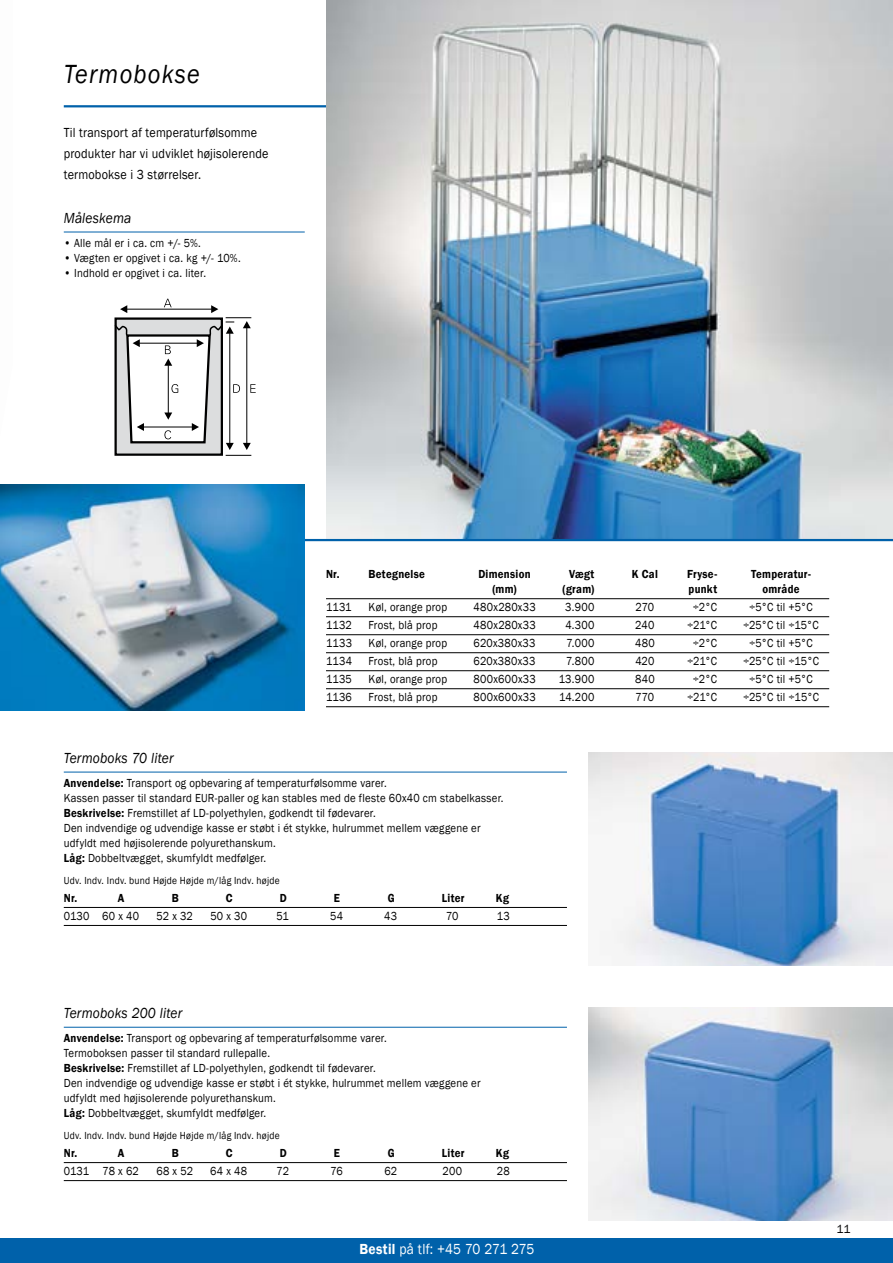
<style>
.page{position:relative;width:893px;height:1263px;background:#fff}
.page>*{position:absolute;margin:0;border:0;box-sizing:border-box;transform-origin:0 0}
.t1{font:italic 27px "Franklin Gothic";letter-spacing:.05em;color:#000;scale:.9 1}
.t2{font:italic 15px "Franklin Gothic";letter-spacing:.01em;color:#000;scale:.9 1}
.t3{font:15px "Franklin Gothic";letter-spacing:-.015em;color:#fff;scale:.9 1}
.t4{font:13.5px/21px "Franklin Gothic";letter-spacing:.015em;color:#000;scale:.9 1}
.t5{font:12px/15px "Franklin Gothic";letter-spacing:.02em;color:#000;scale:.9 1}
.t6{font:600 12px "Franklin Gothic";letter-spacing:.025em;color:#000;scale:.9 1}
.t7{font:12px "Franklin Gothic";letter-spacing:.02em;color:#000}
.t8{font:10.5px "Franklin Gothic";letter-spacing:.025em;color:#000;scale:.9 1}
.s1{font-weight:600}
</style>
<div class="page">
<div style="left:0;top:1238px;width:893px;height:25px;background:#0061aa"></div>
<img style="left:326px;top:0;width:567px;height:539px">
<hr style="left:64px;top:105px;width:262px;height:2px;background:#0061aa">
<hr style="left:64px;top:232px;width:241px;height:1px;background:#0061aa">
<hr style="left:64px;top:539px;width:829px;height:2px;background:#0061aa">
<hr style="left:326px;top:598px;width:503px;height:1px;background:#000">
<hr style="left:326px;top:616px;width:503px;height:1px;background:#000">
<hr style="left:326px;top:634px;width:503px;height:1px;background:#000">
<hr style="left:326px;top:652px;width:503px;height:1px;background:#000">
<hr style="left:326px;top:670px;width:503px;height:1px;background:#000">
<hr style="left:326px;top:688px;width:503px;height:1px;background:#000">
<hr style="left:326px;top:706px;width:503px;height:1px;background:#000">
<img style="left:0;top:485px;width:305px;height:225px">
<svg style="left:114px;top:299px;width:142px;height:157px"></svg>
<hr style="left:64px;top:772px;width:503px;height:1px;background:#0061aa">
<hr style="left:64px;top:907px;width:503px;height:1px;background:#000">
<hr style="left:64px;top:925px;width:503px;height:1px;background:#000">
<img style="left:588px;top:753px;width:305px;height:212px">
<img style="left:588px;top:1008px;width:305px;height:212px">
<hr style="left:64px;top:1027px;width:503px;height:1px;background:#0061aa">
<hr style="left:64px;top:1162px;width:503px;height:1px;background:#000">
<hr style="left:64px;top:1180px;width:503px;height:1px;background:#000">
<h1 class="t1" style="left:64px;top:57px;width:153px">Termobokse</h1>
<p class="t4" style="left:64px;top:122px;width:229px">Til transport af temperaturfølsomme produkter har vi udviklet højisolerende termobokse i 3 størrelser.</p>
<p class="t2" style="left:64px;top:209px;width:77px">Måleskema</p>
<p class="t5" style="left:64px;top:235px;width:154px"><span class="s1">•</span> Alle mål er i ca. cm +/- 5%.</p>
<p class="t5" style="left:64px;top:250px;width:198px"><span class="s1">•</span> Vægten er opgivet i ca. kg +/- 10%.</p>
<p class="t5" style="left:64px;top:265px;width:160px"><span class="s1">•</span> Indhold er opgivet i ca. liter.</p>
<p class="t6" style="left:326px;top:567px;width:17px">Nr.</p>
<p class="t6" style="left:369px;top:567px;width:64px">Betegnelse</p>
<p class="t6" style="left:478px;top:567px;width:60px">Dimension</p>
<p class="t6" style="left:569px;top:567px;width:30px">Vægt</p>
<p class="t6" style="left:632px;top:567px;width:30px">K Cal</p>
<p class="t6" style="left:687px;top:567px;width:35px">Fryse-</p>
<p class="t6" style="left:751px;top:567px;width:68px">Temperatur-</p>
<p class="t6" style="left:492px;top:582px;width:28px">(mm)</p>
<p class="t6" style="left:563px;top:582px;width:37px">(gram)</p>
<p class="t6" style="left:689px;top:582px;width:33px">punkt</p>
<p class="t6" style="left:762px;top:582px;width:43px">område</p>
<p class="t5" style="left:326px;top:600px;width:30px">1131</p>
<p class="t5" style="left:369px;top:600px;width:89px">Køl, orange prop</p>
<p class="t5" style="left:473px;top:600px;width:71px">480x280x33</p>
<p class="t5" style="left:565px;top:600px;width:34px">3.900</p>
<p class="t5" style="left:635px;top:600px;width:22px">270</p>
<p class="t5" style="left:693px;top:600px;width:29px">÷2°C</p>
<p class="t5" style="left:749px;top:600px;width:72px">÷5°C til +5°C</p>
<p class="t5" style="left:326px;top:618px;width:30px">1132</p>
<p class="t5" style="left:369px;top:618px;width:78px">Frost, blå prop</p>
<p class="t5" style="left:473px;top:618px;width:71px">480x280x33</p>
<p class="t5" style="left:565px;top:618px;width:34px">4.300</p>
<p class="t5" style="left:635px;top:618px;width:23px">240</p>
<p class="t5" style="left:687px;top:618px;width:35px">÷21°C</p>
<p class="t5" style="left:743px;top:618px;width:86px">÷25°C til ÷15°C</p>
<p class="t5" style="left:326px;top:636px;width:30px">1133</p>
<p class="t5" style="left:369px;top:636px;width:89px">Køl, orange prop</p>
<p class="t5" style="left:474px;top:636px;width:70px">620x380x33</p>
<p class="t5" style="left:566px;top:636px;width:33px">7.000</p>
<p class="t5" style="left:635px;top:636px;width:23px">480</p>
<p class="t5" style="left:693px;top:636px;width:29px">÷2°C</p>
<p class="t5" style="left:749px;top:636px;width:72px">÷5°C til +5°C</p>
<p class="t5" style="left:326px;top:654px;width:30px">1134</p>
<p class="t5" style="left:369px;top:654px;width:78px">Frost, blå prop</p>
<p class="t5" style="left:474px;top:654px;width:70px">620x380x33</p>
<p class="t5" style="left:566px;top:654px;width:33px">7.800</p>
<p class="t5" style="left:635px;top:654px;width:23px">420</p>
<p class="t5" style="left:687px;top:654px;width:35px">÷21°C</p>
<p class="t5" style="left:743px;top:654px;width:86px">÷25°C til ÷15°C</p>
<p class="t5" style="left:326px;top:672px;width:30px">1135</p>
<p class="t5" style="left:369px;top:672px;width:89px">Køl, orange prop</p>
<p class="t5" style="left:473px;top:672px;width:71px">800x600x33</p>
<p class="t5" style="left:559px;top:672px;width:41px">13.900</p>
<p class="t5" style="left:635px;top:672px;width:23px">840</p>
<p class="t5" style="left:693px;top:672px;width:29px">÷2°C</p>
<p class="t5" style="left:749px;top:672px;width:72px">÷5°C til +5°C</p>
<p class="t5" style="left:326px;top:690px;width:30px">1136</p>
<p class="t5" style="left:369px;top:690px;width:78px">Frost, blå prop</p>
<p class="t5" style="left:473px;top:690px;width:71px">800x600x33</p>
<p class="t5" style="left:559px;top:690px;width:41px">14.200</p>
<p class="t5" style="left:635px;top:690px;width:22px">770</p>
<p class="t5" style="left:687px;top:690px;width:35px">÷21°C</p>
<p class="t5" style="left:743px;top:690px;width:86px">÷25°C til ÷15°C</p>
<p class="t2" style="left:64px;top:749px;width:124px">Termoboks 70 liter</p>
<p class="t5" style="left:64px;top:775px;width:490px"><span class="s1">Anvendelse:</span> Transport og opbevaring af temperaturfølsomme varer.<br>Kassen passer til standard EUR-paller og kan stables med de fleste 60x40 cm stabelkasser.<br><span class="s1">Beskrivelse:</span> Fremstillet af LD-polyethylen, godkendt til fødevarer.<br>Den indvendige og udvendige kasse er støbt i ét stykke, hulrummet mellem væggene er udfyldt med højisolerende polyurethanskum.<br><span class="s1">Låg:</span> Dobbeltvægget, skumfyldt medfølger.</p>
<p class="t8" style="left:64px;top:874px;width:241px">Udv. Indv. Indv. bund Højde Højde m/låg Indv. højde</p>
<p class="t6" style="left:64px;top:890px;width:17px">Nr.</p>
<p class="t6" style="left:118px;top:890px;width:9px">A</p>
<p class="t6" style="left:172px;top:890px;width:9px">B</p>
<p class="t6" style="left:226px;top:890px;width:9px">C</p>
<p class="t6" style="left:280px;top:890px;width:9px">D</p>
<p class="t6" style="left:334px;top:890px;width:8px">E</p>
<p class="t6" style="left:388px;top:890px;width:9px">G</p>
<p class="t6" style="left:442px;top:890px;width:27px">Liter</p>
<p class="t6" style="left:496px;top:890px;width:16px">Kg</p>
<p class="t5" style="left:64px;top:909px;width:85px">0130 60 x 40</p>
<p class="t5" style="left:157px;top:909px;width:42px">52 x 32</p>
<p class="t5" style="left:210px;top:909px;width:42px">50 x 30</p>
<p class="t5" style="left:277px;top:909px;width:15px">51</p>
<p class="t5" style="left:330px;top:909px;width:16px">54</p>
<p class="t5" style="left:384px;top:909px;width:16px">43</p>
<p class="t5" style="left:446px;top:909px;width:15px">70</p>
<p class="t5" style="left:497px;top:909px;width:16px">13</p>
<p class="t2" style="left:64px;top:1004px;width:133px">Termoboks 200 liter</p>
<p class="t5" style="left:64px;top:1030px;width:465px"><span class="s1">Anvendelse:</span> Transport og opbevaring af temperaturfølsomme varer.<br>Termoboksen passer til standard rullepalle.<br><span class="s1">Beskrivelse:</span> Fremstillet af LD-polyethylen, godkendt til fødevarer.<br>Den indvendige og udvendige kasse er støbt i ét stykke, hulrummet mellem væggene er udfyldt med højisolerende polyurethanskum.<br><span class="s1">Låg:</span> Dobbeltvægget, skumfyldt medfølger.</p>
<p class="t8" style="left:64px;top:1129px;width:241px">Udv. Indv. Indv. bund Højde Højde m/låg Indv. højde</p>
<p class="t6" style="left:64px;top:1146px;width:17px">Nr.</p>
<p class="t6" style="left:118px;top:1146px;width:9px">A</p>
<p class="t6" style="left:172px;top:1146px;width:9px">B</p>
<p class="t6" style="left:226px;top:1146px;width:9px">C</p>
<p class="t6" style="left:280px;top:1146px;width:9px">D</p>
<p class="t6" style="left:334px;top:1146px;width:8px">E</p>
<p class="t6" style="left:388px;top:1146px;width:9px">G</p>
<p class="t6" style="left:442px;top:1146px;width:27px">Liter</p>
<p class="t6" style="left:496px;top:1146px;width:16px">Kg</p>
<p class="t5" style="left:64px;top:1164px;width:85px">0131 78 x 62</p>
<p class="t5" style="left:156px;top:1164px;width:42px">68 x 52</p>
<p class="t5" style="left:210px;top:1164px;width:43px">64 x 48</p>
<p class="t5" style="left:276px;top:1164px;width:15px">72</p>
<p class="t5" style="left:331px;top:1164px;width:15px">76</p>
<p class="t5" style="left:384px;top:1164px;width:16px">62</p>
<p class="t5" style="left:442px;top:1164px;width:23px">200</p>
<p class="t5" style="left:497px;top:1164px;width:16px">28</p>
<p class="t3" style="left:360px;top:1239px;width:196px"><span class="s1">Bestil</span> på tlf: +45 70 271 275</p>
<p class="t7" style="left:837px;top:1222px;width:15px">11</p>
</div>
